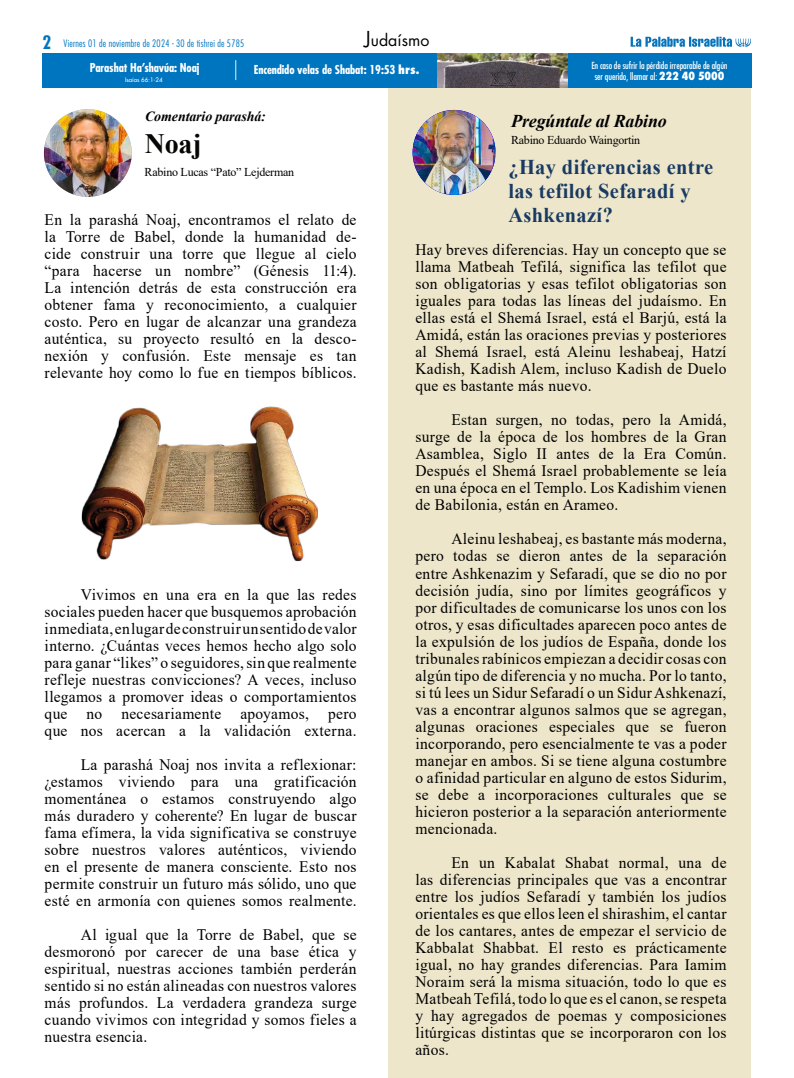
<style>
.page{position:relative;width:794px;height:1078px;background:#fff}
.page>*{position:absolute;margin:0;border:0;box-sizing:border-box;transform-origin:0 0}
.t1{font:700 28px "Times New Roman";color:#060603}
.t2{font:700 21px/24px "Times New Roman";letter-spacing:.02em;color:#183a63}
.t3{font:italic 700 18px "Times New Roman";letter-spacing:-.01em;color:#000}
.t4{font:16px/17px "Times New Roman";letter-spacing:.02em;color:#000;text-align:justify}
.t5{font:16px "Futura Std";color:#000}
.t6{font:italic 700 14px "Times New Roman";letter-spacing:-.01em;color:#000}
.t7{font:700 condensed 12px "Futura Std";letter-spacing:-.01em;color:#fff}
.t8{font:12px "Times New Roman";letter-spacing:-.02em;color:#000}
.t9{font:300 condensed 10px "Futura Std";letter-spacing:.02em;color:#0075bf}
.t10{font:condensed 9.5px/11px "Futura Std";letter-spacing:-.01em;color:#fff;text-align:center}
.t11{font:500 6.1px "Futura Std";color:#fff}
.s1{font-weight:700;font-size:18px}
.s2{font-size:20px}
.s3{font-weight:800}
.s4{font-weight:800;font-size:11px}
</style>
<div class="page">
<img style="left:81px;top:406px;width:237px;height:156px">
<div style="left:43px;top:53px;width:708px;height:35px;background:#0075bf"></div>
<svg style="left:235px;top:60px;width:1px;height:20px"></svg>
<img style="left:437px;top:53px;width:130px;height:35px">
<div style="left:388px;top:89px;width:363px;height:988px;background:#ede6ca"></div>
<img style="left:413px;top:110px;width:82px;height:85px">
<img style="left:44px;top:109px;width:88px;height:88px;border-radius:44px">
<svg style="left:630px;top:37px;width:121px;height:10px"></svg>
<p class="t9" style="left:43px;top:38px;width:203px"><span class="s1">2</span> Viernes 01 de noviembre de 2024 - 30 de tishrei de 5785</p>
<p class="t5" style="left:364px;top:30px;width:66px"><span class="s2">J</span>udaísmo</p>
<p class="t7" style="left:90px;top:60px;width:111px">Parashat Ha’shavúa: Noaj</p>
<p class="t11" style="left:125px;top:75px;width:39px">Isaías 66:1-24</p>
<p class="t7" style="left:254px;top:62px;width:167px">Encendido velas de Shabat: 19:53 <span class="s3">hrs.</span></p>
<p class="t10" style="left:591px;top:60px;width:138px">En caso de sufrir la pérdida irreparable de algún ser querido, llamar al: <span class="s4">222 40 5000</span></p>
<p class="t6" style="left:145px;top:107px;width:122px">Comentario parashá:</p>
<h1 class="t1" style="left:145px;top:123px;width:58px">Noaj</h1>
<p class="t8" style="left:145px;top:164px;width:151px">Rabino Lucas “Pato” Lejderman</p>
<p class="t4" style="left:45px;top:211px;width:313px">En la parashá Noaj, encontramos el relato de la Torre de Babel, donde la humanidad de&shy;cide construir una torre que llegue al cielo “para hacerse un nombre” (Génesis 11:4).<br>La intención detrás de esta construcción era obtener fama y reconocimiento, a cualquier costo. Pero en lugar de alcanzar una grandeza auténtica, su proyecto resultó en la desco&shy;nexión y confusión. Este mensaje es tan relevante hoy como lo fue en tiempos bíblicos.</p>
<p class="t4" style="left:45px;top:585px;width:313px;text-indent:36px">Vivimos en una era en la que las redes sociales pueden hacer que busquemos aprobación inmediata, en lugar de construir un sentido de valor interno. ¿Cuántas veces hemos hecho algo solo para ganar “likes” o seguidores, sin que realmente refleje nuestras convicciones? A veces, incluso llegamos a promover ideas o comportamientos que no necesariamente apoyamos, pero que nos acercan a la validación externa.</p>
<p class="t4" style="left:45px;top:755px;width:313px;text-indent:36px">La parashá Noaj nos invita a reflexionar: ¿estamos viviendo para una gratificación momentánea o estamos construyendo algo más duradero y coherente? En lugar de buscar fama efímera, la vida significativa se construye sobre nuestros valores auténticos, viviendo en el presente de manera consciente. Esto nos permite construir un futuro más sólido, uno que esté en armonía con quienes somos realmente.</p>
<p class="t4" style="left:45px;top:925px;width:313px;text-indent:36px">Al igual que la Torre de Babel, que se desmoronó por carecer de una base ética y espiritual, nuestras acciones también perderán sentido si no están alineadas con nuestros valores más profundos. La verdadera grandeza surge cuando vivimos con integridad y somos fieles a nuestra esencia.</p>
<p class="t3" style="left:511px;top:108px;width:157px">Pregúntale al Rabino</p>
<p class="t8" style="left:511px;top:132px;width:131px">Rabino Eduardo Waingortin</p>
<h2 class="t2" style="left:508px;top:154px;width:206px">¿Hay diferencias entre las tefilot Sefaradí y<br>Ashkenazí?</h2>
<p class="t4" style="left:415px;top:241px;width:313px">Hay breves diferencias. Hay un concepto que se llama Matbeah Tefilá, significa las tefilot que son obligatorias y esas tefilot obligatorias son iguales para todas las líneas del judaísmo. En ellas está el Shemá Israel, está el Barjú, está la Amidá, están las oraciones previas y posteriores al Shemá Israel, está Aleinu leshabeaj, Hatzí Kadish, Kadish Alem, incluso Kadish de Duelo que es bastante más nuevo.</p>
<p class="t4" style="left:415px;top:411px;width:313px;text-indent:36px">Estan surgen, no todas, pero la Amidá, surge de la época de los hombres de la Gran Asamblea, Siglo II antes de la Era Común.<br>Después el Shemá Israel probablemente se leía en una época en el Templo. Los Kadishim vienen de Babilonia, están en Arameo.</p>
<p class="t4" style="left:415px;top:530px;width:313px;text-indent:36px">Aleinu leshabeaj, es bastante más moderna, pero todas se dieron antes de la separación entre Ashkenazim y Sefaradí, que se dio no por decisión judía, sino por límites geográficos y por dificultades de comunicarse los unos con los otros, y esas dificultades aparecen poco antes de la expulsión de los judíos de España, donde los tribunales rabínicos empiezan a decidir cosas con algún tipo de diferencia y no mucha. Por lo tanto, si tú lees un Sidur Sefaradí o un Sidur Ashkenazí, vas a encontrar algunos salmos que se agregan, algunas oraciones especiales que se fueron incorporando, pero esencialmente te vas a poder manejar en ambos. Si se tiene alguna costumbre o afinidad particular en alguno de estos Sidurim, se debe a incorporaciones culturales que se hicieron posterior a la separación anteriormente mencionada.</p>
<p class="t4" style="left:415px;top:853px;width:313px;text-indent:36px">En un Kabalat Shabat normal, una de las diferencias principales que vas a encontrar entre los judíos Sefaradí y también los judíos orientales es que ellos leen el shirashim, el cantar de los cantares, antes de empezar el servicio de Kabbalat Shabbat. El resto es prácticamente igual, no hay grandes diferencias. Para Iamim Noraim será la misma situación, todo lo que es Matbeah Tefilá, todo lo que es el canon, se respeta y hay agregados de poemas y composiciones litúrgicas distintas que se incorporaron con los años.</p>
</div>
